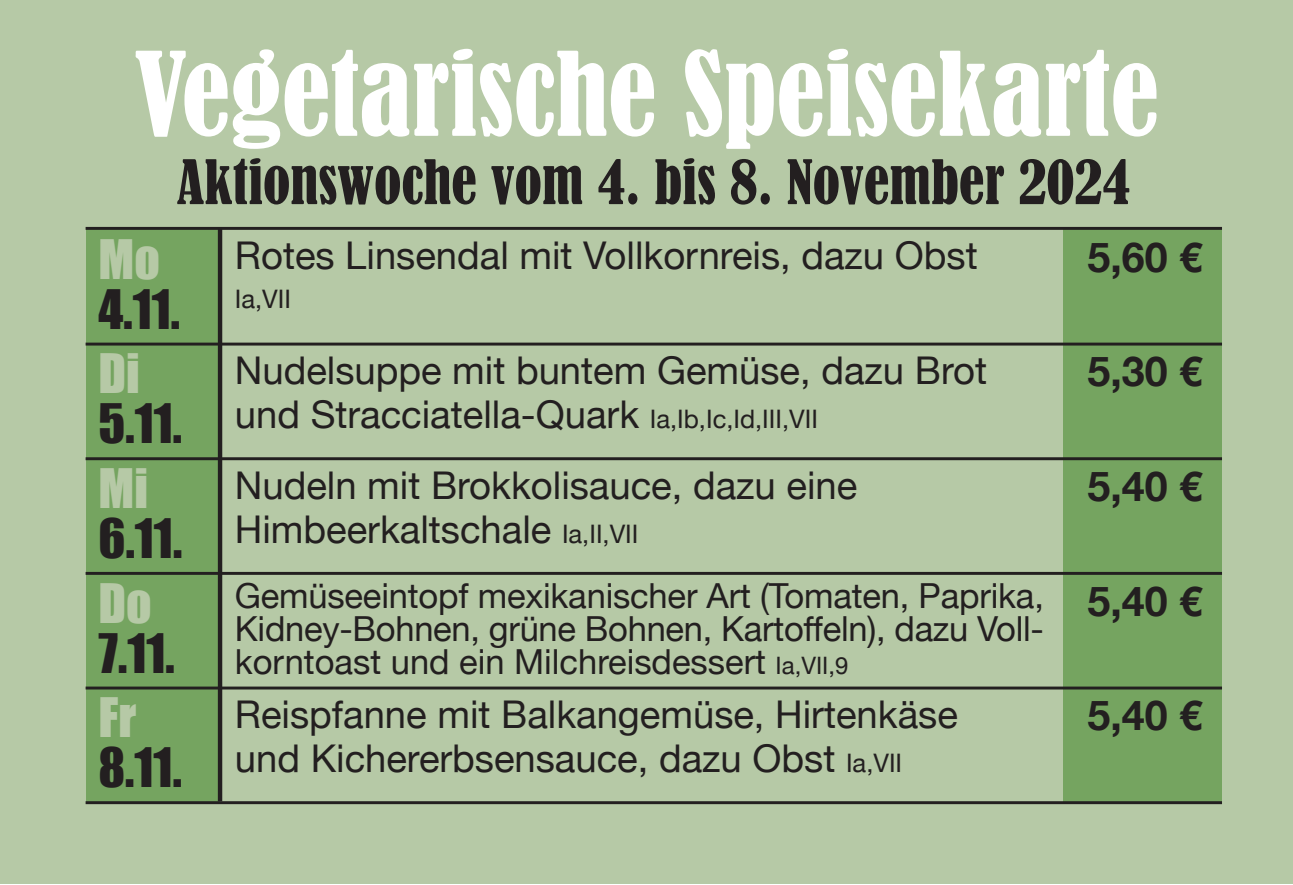
<style>
.page{position:relative;width:1293px;height:885px;background:#fff}
.page>*{position:absolute;margin:0;border:0;box-sizing:border-box;transform-origin:0 0}
.t1{font:condensed 108px "Bernard";color:#fff}
.t2{font:condensed 57px "Bernard";color:#231f20}
.t3{font:50.1px "Impact";color:#231f20}
.t4{font:50.1px "Impact";color:#b6c9a6}
.t5{font:700 41.1px "Helvetica Neue";color:#231f20}
.t6{font:38.1px/44.1px "Helvetica Neue";color:#231f20}
.t7{font:34.5px/32.7px "Helvetica Neue";color:#231f20;text-align:justify}
.t8{font:25.5px "Helvetica Neue";color:#231f20}
.s1{font-size:25.5px}
.s2{font-size:24px}
</style>
<div class="page">
<div style="left:0;top:0;width:1293px;height:884px;background:#b6c9a6"></div>
<div style="left:86px;top:456px;width:134px;height:117px;background:#75a460"></div>
<div style="left:86px;top:571px;width:134px;height:117px;background:#75a460"></div>
<div style="left:86px;top:686px;width:134px;height:117px;background:#75a460"></div>
<div style="left:1063px;top:342px;width:158px;height:117px;background:#75a460"></div>
<div style="left:86px;top:342px;width:134px;height:117px;background:#75a460"></div>
<div style="left:1063px;top:228px;width:158px;height:117px;background:#75a460"></div>
<div style="left:86px;top:227px;width:134px;height:117px;background:#75a460"></div>
<hr style="left:218px;top:229px;width:4px;height:572px;background:#231f20">
<hr style="left:86px;top:342px;width:1136px;height:3px;background:#231f20">
<div style="left:1063px;top:457px;width:158px;height:117px;background:#75a460"></div>
<div style="left:1063px;top:572px;width:158px;height:117px;background:#75a460"></div>
<div style="left:1063px;top:686px;width:158px;height:117px;background:#75a460"></div>
<hr style="left:86px;top:457px;width:1136px;height:3px;background:#231f20">
<hr style="left:86px;top:572px;width:1136px;height:3px;background:#231f20">
<hr style="left:86px;top:686px;width:1136px;height:3px;background:#231f20">
<hr style="left:86px;top:801px;width:1136px;height:3px;background:#231f20">
<hr style="left:86px;top:227px;width:1136px;height:3px;background:#231f20">
<h1 class="t1" style="left:134px;top:31px;width:1026px">Vegetarische Speisekarte</h1>
<h2 class="t2" style="left:177px;top:149px;width:955px">Aktionswoche vom 4. bis 8. November 2024</h2>
<h3 class="t4" style="left:99px;top:228px;width:63px">Mo</h3>
<h3 class="t3" style="left:99px;top:278px;width:83px">4.11.</h3>
<p class="t6" style="left:235px;top:233px;width:744px">Rotes Linsendal mit Vollkornreis, dazu Obst</p>
<p class="t8" style="left:235px;top:284px;width:58px">Ia,VII</p>
<p class="t5" style="left:1087px;top:231px;width:116px">5,60 €</p>
<h3 class="t4" style="left:99px;top:343px;width:43px">Di</h3>
<h3 class="t3" style="left:99px;top:393px;width:85px">5.11.</h3>
<h3 class="t4" style="left:99px;top:457px;width:51px">Mi</h3>
<h3 class="t3" style="left:99px;top:507px;width:85px">6.11.</h3>
<h3 class="t4" style="left:99px;top:572px;width:55px">Do</h3>
<h3 class="t3" style="left:99px;top:622px;width:78px">7.11.</h3>
<h3 class="t4" style="left:99px;top:686px;width:39px">Fr</h3>
<h3 class="t3" style="left:99px;top:736px;width:85px">8.11.</h3>
<p class="t6" style="left:235px;top:348px;width:753px">Nudelsuppe mit buntem Gemüse, dazu Brot und Stracciatella-Quark <span class="s1">Ia,Ib,Ic,Id,III,VII</span></p>
<p class="t5" style="left:1087px;top:346px;width:116px">5,30 €</p>
<p class="t6" style="left:235px;top:462px;width:624px">Nudeln mit Brokkolisauce, dazu eine<br>Himbeerkaltschale <span class="s1">Ia,II,VII</span></p>
<p class="t5" style="left:1087px;top:461px;width:116px">5,40 €</p>
<p class="t7" style="left:235px;top:579px;width:810px">Gemüseeintopf mexikanischer Art (Tomaten, Paprika, Kidney-Bohnen, grüne Bohnen, Kartoffeln), dazu Voll&shy;korntoast und ein Milchreisdessert <span class="s2">Ia,VII,9</span></p>
<p class="t5" style="left:1087px;top:575px;width:116px">5,40 €</p>
<p class="t6" style="left:235px;top:691px;width:724px">Reispfanne mit Balkangemüse, Hirtenkäse und Kichererbsensauce, dazu Obst <span class="s1">Ia,VII</span></p>
<p class="t5" style="left:1087px;top:690px;width:116px">5,40 €</p>
</div>
